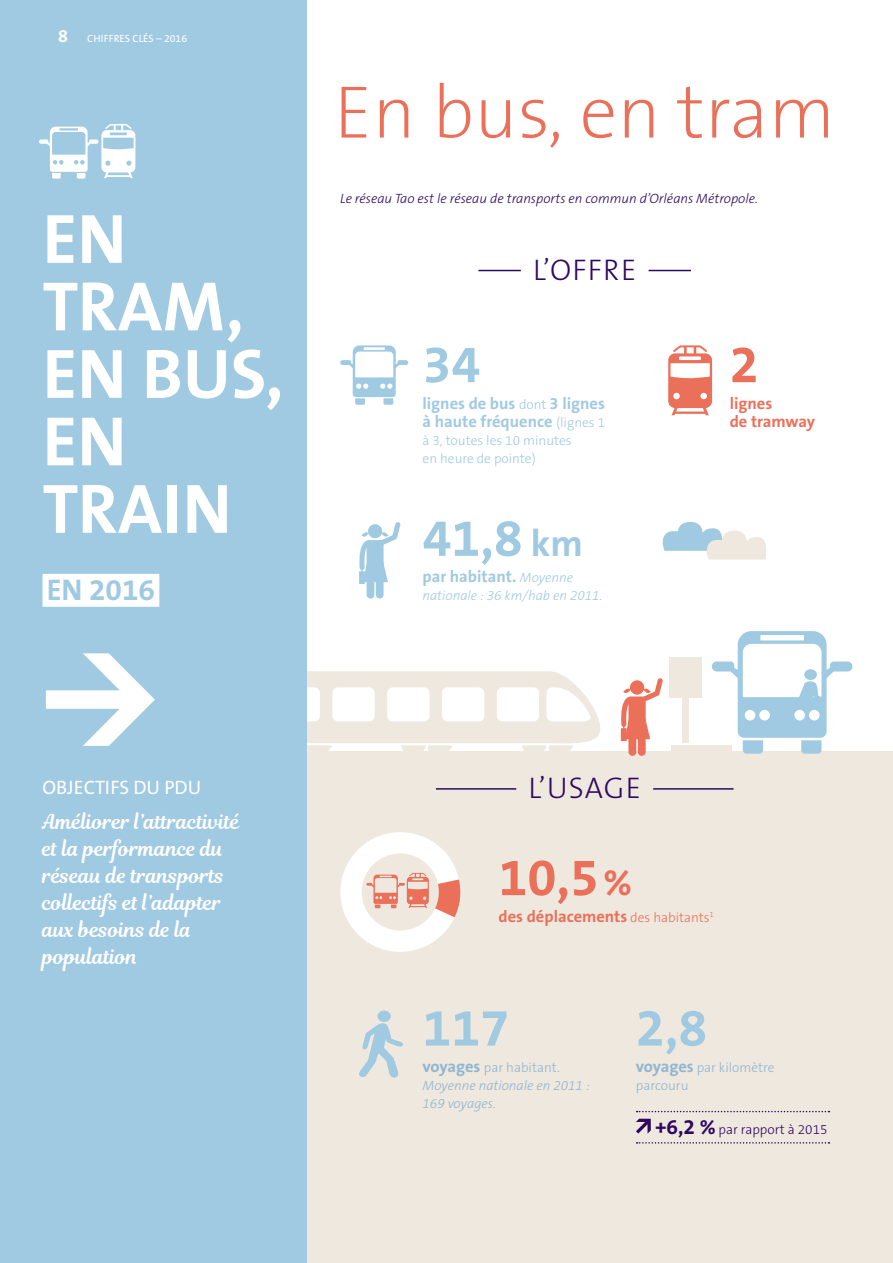
<style>
.page{position:relative;width:893px;height:1263px;background:#fff}
.page>*{position:absolute;margin:0;border:0;box-sizing:border-box;transform-origin:0 0}
.t1{font:200 75px "The Sans B2";color:#eb705a}
.t2{font:700 70.5px/67.5px "The Sans B7";color:#fff}
.t3{font:700 52.5px "The Sans B7";color:#a0c9e2}
.t4{font:700 52.5px "The Sans B7";color:#eb705a}
.t5{font:300 30px "The Sans B3";letter-spacing:.04em;color:#2f0861}
.t6{font:700 30px "The Sans B7";color:#a0c9e2}
.t7{font:20.25px/27px "Magnolia Script";color:#fff}
.t8{font:19.5px "The Sans B5 Plain";color:#fff}
.t9{font:700 16.5px/18px "The Sans B7";color:#a0c9e2}
.t10{font:700 16.5px/18px "The Sans B7";color:#eb705a}
.t11{font:italic 300 13.5px "The Sans B3";color:#2f0861}
.t12{font:italic 300 13.5px/18px "The Sans B3";color:#91b6d2}
.t13{font:300 13.5px/18px "The Sans B3";color:#a0c9e2}
.t14{font:300 13.5px/18px "The Sans B3";color:#91b6d2}
.t15{font:italic 300 13.5px "The Sans B3";color:#a0c9e2}
.t16{font:300 13.5px "The Sans B3";color:#2f0861}
.t17{font:10.5px "The Sans B5 Plain";color:#fff}
.s1{font-family:"The Sans B7";font-weight:700;font-size:18px}
.s2{font-family:"The Sans B3";font-weight:300;font-size:13.5px}
.s3{font-size:37.5px}
.s4{font-family:"The Sans B3";font-weight:300;font-style:italic;font-size:13.5px}
.s5{font-family:"The Sans B7";font-weight:700;font-style:normal;font-size:16.5px}
.s6{font-style:normal}
.s7{font-family:"The Sans B7";font-weight:700;font-size:16.5px}
.s8{font-family:"The Sans B7";font-weight:700;font-size:21px}
</style>
<div class="page">
<div style="left:190px;top:752px;width:703px;height:511px;background:#eee8de"></div>
<div style="left:0;top:0;width:306px;height:1263px;background:#a0c9e2"></div>
<div style="left:43px;top:574px;width:116px;height:33px;background:#fff"></div>
<div style="left:377px;top:1010px;width:14px;height:12px;background:#a0c9e2;border-radius:50%"></div>
<svg style="left:359px;top:1023px;width:44px;height:55px"></svg>
<svg style="left:45px;top:653px;width:555px;height:103px"></svg>
<svg style="left:662px;top:522px;width:104px;height:37px"></svg>
<svg style="left:637px;top:1111px;width:192px;height:1px"></svg>
<svg style="left:637px;top:1142px;width:192px;height:1px"></svg>
<svg style="left:636px;top:1119px;width:15px;height:14px"></svg>
<svg style="left:712px;top:631px;width:140px;height:123px"></svg>
<div style="left:671px;top:745px;width:61px;height:9px;background:#eee8de"></div>
<div style="left:682px;top:698px;width:7px;height:44px;background:#eee8de"></div>
<div style="left:669px;top:658px;width:33px;height:40px;background:#eee8de"></div>
<svg style="left:340px;top:345px;width:68px;height:60px"></svg>
<svg style="left:39px;top:124px;width:96px;height:55px"></svg>
<svg style="left:668px;top:345px;width:44px;height:70px"></svg>
<hr style="left:436px;top:788px;width:298px;height:2px;background:#2f0861">
<div style="left:516px;top:785px;width:137px;height:15px;background:#eee8de"></div>
<svg style="left:621px;top:678px;width:42px;height:78px"></svg>
<svg style="left:359px;top:522px;width:42px;height:76px"></svg>
<svg style="left:340px;top:832px;width:121px;height:120px"></svg>
<hr style="left:478px;top:270px;width:213px;height:1px;background:#2f0861">
<div style="left:521px;top:267px;width:128px;height:15px;background:#fff"></div>
<p class="t17" style="left:58px;top:33px;width:131px"><span class="s1">8</span> CHIFFRES CLÉS – 2016</p>
<h2 class="t2" style="left:43px;top:209px;width:242px">EN<br>TRAM,<br>EN BUS,<br>EN<br>TRAIN</h2>
<h3 class="t6" style="left:47px;top:574px;width:110px">EN 2016</h3>
<h1 class="t1" style="left:334px;top:74px;width:503px">En bus, en tram</h1>
<p class="t11" style="left:340px;top:192px;width:419px">Le réseau Tao est le réseau de transports en commun d’Orléans Métropole.</p>
<h3 class="t5" style="left:533px;top:254px;width:105px">L’OFFRE</h3>
<h3 class="t3" style="left:423px;top:337px;width:59px">34</h3>
<p class="t9" style="left:423px;top:395px;width:184px">lignes de bus <span class="s2">dont</span> 3 lignes à haute fréquence <span class="s2">(lignes 1</span></p>
<p class="t13" style="left:423px;top:432px;width:151px">à 3, toutes les 10 minutes en heure de pointe)</p>
<h3 class="t3" style="left:423px;top:510px;width:162px">41,8 <span class="s3">km</span></h3>
<p class="t9" style="left:423px;top:569px;width:152px">par habitant. <span class="s4">Moyenne</span></p>
<p class="t15" style="left:423px;top:589px;width:181px">nationale : 36 km/hab en 2011.</p>
<h3 class="t4" style="left:730px;top:337px;width:30px">2</h3>
<p class="t10" style="left:730px;top:395px;width:87px">lignes<br>de tramway</p>
<p class="t8" style="left:43px;top:777px;width:160px">OBJECTIFS DU PDU</p>
<p class="t7" style="left:43px;top:808px;width:199px">Améliorer l’attractivité et la performance du réseau de transports collectifs et l’adapter aux besoins de la population</p>
<h3 class="t5" style="left:528px;top:772px;width:114px">L’USAGE</h3>
<h3 class="t4" style="left:499px;top:850px;width:135px">10,5<span class="s3">%</span></h3>
<p class="t10" style="left:499px;top:908px;width:217px">des déplacements <span class="s2">des habitants</span><sup>1</sup></p>
<h3 class="t3" style="left:423px;top:1000px;width:88px">117</h3>
<p class="t12" style="left:423px;top:1059px;width:169px"><span class="s5">voyages</span> <span class="s6">par habitant.<br></span>Moyenne nationale en 2011 :<br>169 voyages.</p>
<h3 class="t3" style="left:636px;top:1000px;width:73px">2,8</h3>
<p class="t14" style="left:636px;top:1059px;width:140px"><span class="s7">voyages</span> par kilomètre parcouru</p>
<p class="t16" style="left:655px;top:1122px;width:174px"><span class="s8">+6,2 %</span> par rapport à 2015</p>
</div>
